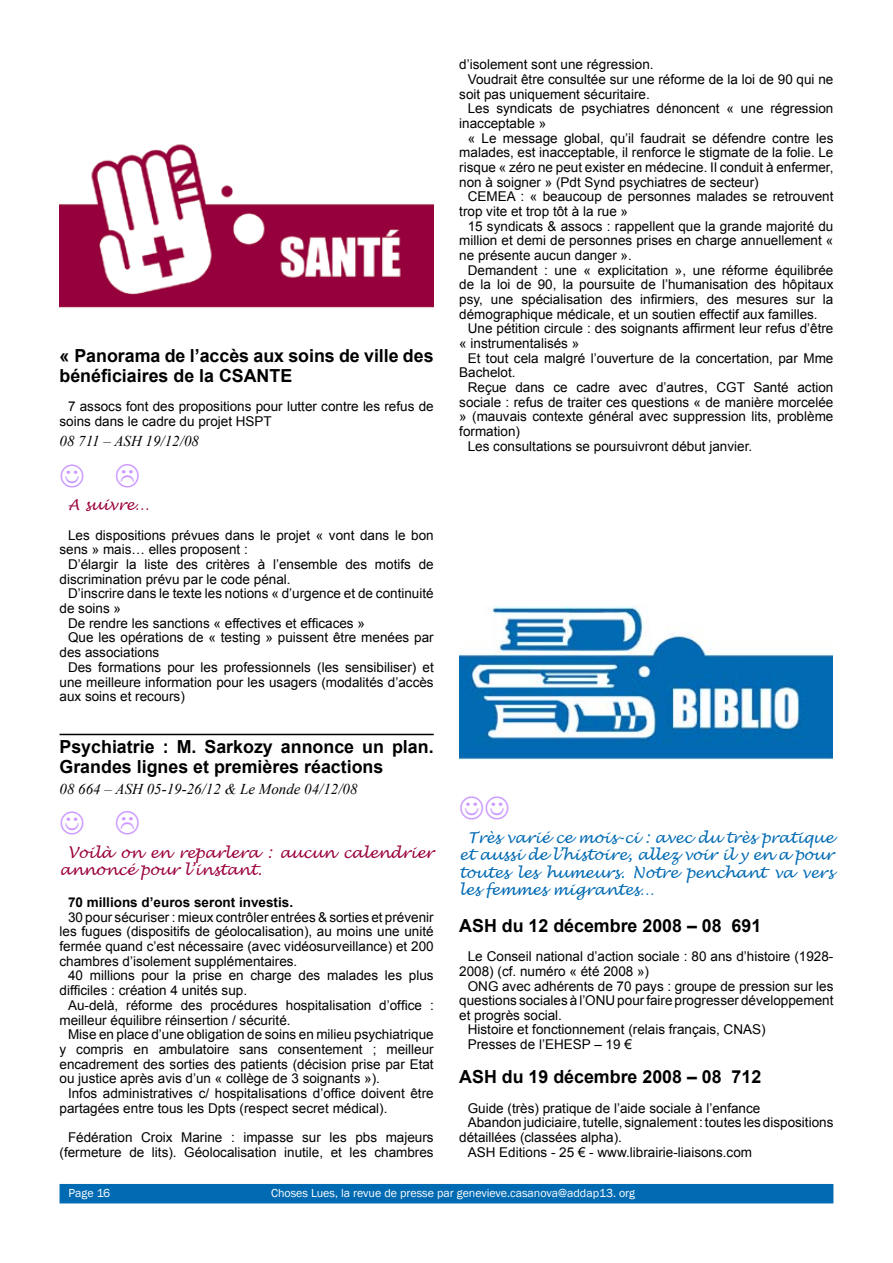
<style>
.page{position:relative;width:893px;height:1263px;background:#fff}
.page>*{position:absolute;margin:0;border:0;box-sizing:border-box;transform-origin:0 0}
.t1{font:700 18px/19.6px "Arial";color:#000}
.t2{font:italic 15px/17.4px "Lucida Handwriting";color:#006ab3;text-align:justify}
.t3{font:italic 15px/17.4px "Lucida Handwriting";color:#9b003d}
.t4{font:italic 15px "Times New Roman";color:#000}
.t5{font:13.5px/14.7px "Arial";color:#000}
.t6{font:700 13.5px "Arial";color:#000}
.t7{font:12px "Franklin Gothic";color:#fff}
</style>
<div class="page">
<div style="left:60px;top:1184px;width:773px;height:19px;background:#006ab2"></div>
<hr style="left:60px;top:734px;width:374px;height:1px;background:#000">
<img style="left:60px;top:144px;width:374px;height:164px">
<img style="left:459px;top:606px;width:373px;height:154px">
<h1 class="t1" style="left:60px;top:346px;width:376px">« Panorama de l’accès aux soins de ville des bénéficiaires de la CSANTE</h1>
<p class="t5" style="left:60px;top:399px;width:376px;text-indent:9px">7 assocs font des propositions pour lutter contre les refus de soins dans le cadre du projet HSPT</p>
<p class="t4" style="left:60px;top:431px;width:141px">08 711 – ASH 19/12/08</p>
<p class="t3" style="left:68px;top:497px;width:83px">A suivre…</p>
<p class="t5" style="left:60px;top:528px;width:376px;text-indent:9px">Les dispositions prévues dans le projet « vont dans le bon sens » mais… elles proposent :</p>
<p class="t5" style="left:60px;top:557px;width:376px;text-indent:9px">D’élargir la liste des critères à l’ensemble des motifs de discrimination prévu par le code pénal.</p>
<p class="t5" style="left:68px;top:586px;width:367px">D’inscrire dans le texte les notions « d’urgence et de continuité</p>
<p class="t5" style="left:60px;top:601px;width:63px">de soins »</p>
<p class="t5" style="left:68px;top:616px;width:298px">De rendre les sanctions « effectives et efficaces »</p>
<p class="t5" style="left:68px;top:630px;width:367px">Que les opérations de « testing » puissent être menées par</p>
<p class="t5" style="left:60px;top:645px;width:101px">des associations</p>
<p class="t5" style="left:68px;top:660px;width:367px">Des formations pour les professionnels (les sensibiliser) et</p>
<p class="t5" style="left:60px;top:674px;width:376px">une meilleure information pour les usagers (modalités d’accès</p>
<p class="t5" style="left:60px;top:689px;width:127px">aux soins et recours)</p>
<h1 class="t1" style="left:60px;top:738px;width:376px">Psychiatrie : M. Sarkozy annonce un plan.<br>Grandes lignes et premières réactions</h1>
<p class="t4" style="left:60px;top:778px;width:300px">08 664 – ASH 05-19-26/12 &amp; Le Monde 04/12/08</p>
<p class="t3" style="left:60px;top:844px;width:376px;text-indent:9px">Voilà on en reparlera : aucun calendrier annoncé pour l’instant.</p>
<p class="t6" style="left:68px;top:893px;width:227px">70 millions d’euros seront investis.</p>
<p class="t5" style="left:60px;top:910px;width:376px;text-align:justify;text-indent:9px">30 pour sécuriser : mieux contrôler entrées &amp; sorties et prévenir les fugues (dispositifs de géolocalisation), au moins une unité fermée quand c’est nécessaire (avec vidéosurveillance) et 200 chambres d’isolement supplémentaires.</p>
<p class="t5" style="left:60px;top:968px;width:376px;text-indent:9px">40 millions pour la prise en charge des malades les plus difficiles : création 4 unités sup.</p>
<p class="t5" style="left:60px;top:998px;width:376px;text-indent:9px">Au-delà, réforme des procédures hospitalisation d’office : meilleur équilibre réinsertion / sécurité.</p>
<p class="t5" style="left:60px;top:1027px;width:376px;text-align:justify;text-indent:9px">Mise en place d’une obligation de soins en milieu psychiatrique y compris en ambulatoire sans consentement ; meilleur encadrement des sorties des patients (décision prise par Etat ou justice après avis d’un « collège de 3 soignants »).</p>
<p class="t5" style="left:60px;top:1086px;width:376px;text-indent:9px">Infos administratives c/ hospitalisations d’office doivent être partagées entre tous les Dpts (respect secret médical).</p>
<p class="t5" style="left:60px;top:1130px;width:376px;text-align:right">Fédération Croix Marine : impasse sur les pbs majeurs (fermeture de lits). Géolocalisation inutile, et les chambres</p>
<p class="t5" style="left:459px;top:57px;width:196px">d’isolement sont une régression.</p>
<p class="t5" style="left:468px;top:72px;width:367px">Voudrait être consultée sur une réforme de la loi de 90 qui ne</p>
<p class="t5" style="left:459px;top:87px;width:192px">soit pas uniquement sécuritaire.</p>
<p class="t5" style="left:468px;top:101px;width:367px">Les syndicats de psychiatres dénoncent « une régression</p>
<p class="t5" style="left:459px;top:116px;width:89px">inacceptable »</p>
<p class="t5" style="left:468px;top:131px;width:367px">« Le message global, qu’il faudrait se défendre contre les</p>
<p class="t5" style="left:459px;top:145px;width:376px">malades, est inacceptable, il renforce le stigmate de la folie. Le</p>
<p class="t5" style="left:459px;top:160px;width:376px">risque « zéro ne peut exister en médecine. Il conduit à enfermer,</p>
<p class="t5" style="left:459px;top:175px;width:301px">non à soigner » (Pdt Synd psychiatres de secteur)</p>
<p class="t5" style="left:468px;top:189px;width:367px">CEMEA : « beaucoup de personnes malades se retrouvent</p>
<p class="t5" style="left:459px;top:204px;width:170px">trop vite et trop tôt à la rue »</p>
<p class="t5" style="left:468px;top:219px;width:367px">15 syndicats &amp; assocs : rappellent que la grande majorité du</p>
<p class="t5" style="left:459px;top:233px;width:376px">million et demi de personnes prises en charge annuellement «</p>
<p class="t5" style="left:459px;top:248px;width:174px">ne présente aucun danger ».</p>
<p class="t5" style="left:468px;top:263px;width:367px">Demandent : une « explicitation », une réforme équilibrée</p>
<p class="t5" style="left:459px;top:277px;width:376px">de la loi de 90, la poursuite de l’humanisation des hôpitaux</p>
<p class="t5" style="left:459px;top:292px;width:376px">psy, une spécialisation des infirmiers, des mesures sur la</p>
<p class="t5" style="left:459px;top:307px;width:360px">démographique médicale, et un soutien effectif aux familles.</p>
<p class="t5" style="left:468px;top:321px;width:367px">Une pétition circule : des soignants affirment leur refus d’être</p>
<p class="t5" style="left:459px;top:336px;width:122px">« instrumentalisés »</p>
<p class="t5" style="left:468px;top:351px;width:367px">Et tout cela malgré l’ouverture de la concertation, par Mme</p>
<p class="t5" style="left:459px;top:365px;width:58px">Bachelot.</p>
<p class="t5" style="left:468px;top:380px;width:367px">Reçue dans ce cadre avec d’autres, CGT Santé action</p>
<p class="t5" style="left:459px;top:395px;width:376px">sociale : refus de traiter ces questions « de manière morcelée</p>
<p class="t5" style="left:459px;top:409px;width:376px">» (mauvais contexte général avec suppression lits, problème</p>
<p class="t5" style="left:459px;top:424px;width:62px">formation)</p>
<p class="t5" style="left:468px;top:439px;width:286px">Les consultations se poursuivront début janvier.</p>
<p class="t2" style="left:459px;top:829px;width:376px;text-indent:9px">Très varié ce mois-ci : avec du très pratique et aussi de l’histoire, allez voir il y en a pour toutes les humeurs. Notre penchant va vers les femmes migrantes…</p>
<h1 class="t1" style="left:459px;top:916px;width:304px">ASH du 12 décembre 2008 – 08 691</h1>
<p class="t5" style="left:459px;top:949px;width:376px;text-indent:9px">Le Conseil national d’action sociale : 80 ans d’histoire (1928-<br>2008) (cf. numéro « été 2008 »)</p>
<p class="t5" style="left:468px;top:978px;width:367px">ONG avec adhérents de 70 pays : groupe de pression sur les</p>
<p class="t5" style="left:459px;top:993px;width:376px">questions sociales à l’ONU pour faire progresser développement</p>
<p class="t5" style="left:459px;top:1008px;width:104px">et progrès social.</p>
<p class="t5" style="left:468px;top:1022px;width:299px">Histoire et fonctionnement (relais français, CNAS)</p>
<p class="t5" style="left:468px;top:1037px;width:166px">Presses de l’EHESP – 19 €</p>
<h1 class="t1" style="left:459px;top:1068px;width:304px">ASH du 19 décembre 2008 – 08 712</h1>
<p class="t5" style="left:468px;top:1101px;width:294px">Guide (très) pratique de l’aide sociale à l’enfance</p>
<p class="t5" style="left:468px;top:1115px;width:367px">Abandon judiciaire, tutelle, signalement : toutes les dispositions</p>
<p class="t5" style="left:459px;top:1130px;width:164px">détaillées (classées alpha).</p>
<p class="t5" style="left:468px;top:1145px;width:286px">ASH Editions - 25 € - www.librairie-liaisons.com</p>
<p class="t7" style="left:69px;top:1186px;width:43px">Page 16</p>
<p class="t7" style="left:271px;top:1186px;width:366px">Choses Lues, la revue de presse par genevieve.casanova@addap13. org</p>
</div>
